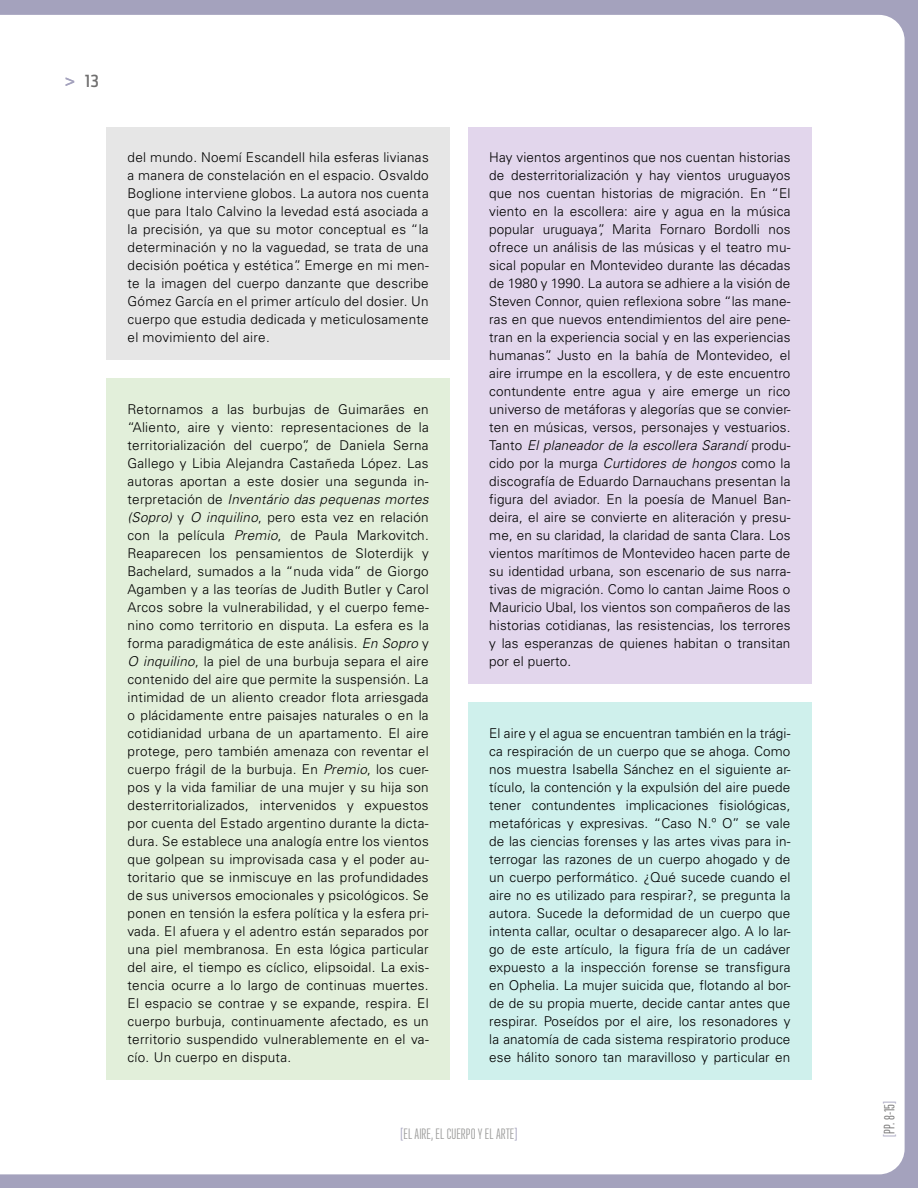
<style>
.page{position:relative;width:918px;height:1188px;background:#a4a2bd}
.page>*{position:absolute;margin:0;border:0;box-sizing:border-box;transform-origin:0 0}
.t1{font:17.55px "Bunday Sans Semi Bold Up";color:#706f6f}
.t2{font:15px "Ristretto Pro";color:#9d9d9c}
.t3{font:15px "Ristretto Pro";color:#706f6f}
.t4{font:300 13.5px/18px "Univers LT Std";letter-spacing:.015em;color:#000;text-align:justify}
.s1{font-family:"Rotis Sans Serif Std";font-weight:700;color:#a4a2bd}
.s2{font-style:italic}
.s3{color:#a4a2bd}
</style>
<div class="page">
<div style="left:0;top:15px;width:905px;height:1159px;background:#fff"></div>
<div style="left:106px;top:378px;width:344px;height:702px;background:#e2efda"></div>
<div style="left:468px;top:128px;width:344px;height:556px;background:#e2d6ec"></div>
<div style="left:468px;top:702px;width:344px;height:378px;background:#cff0ec"></div>
<div style="left:106px;top:128px;width:344px;height:232px;background:#e6e6e6"></div>
<p class="t1" style="left:65px;top:71px;width:36px"><span class="s1">&gt;</span> 13</p>
<p class="t4" style="left:128px;top:148px;width:303px">del mundo. Noemí Escandell hila esferas livianas a manera de constelación en el espacio. Osvaldo Boglione interviene globos. La autora nos cuenta que para Italo Calvino la levedad está asociada a la precisión, ya que su motor conceptual es “la determinación y no la vaguedad, se trata de una decisión poética y estética”. Emerge en mi men&shy;te la imagen del cuerpo danzante que describe Gómez García en el primer artículo del dosier. Un cuerpo que estudia dedicada y meticulosamente el movimiento del aire.</p>
<p class="t4" style="left:128px;top:400px;width:303px">Retornamos a las burbujas de Guimarães en “Aliento, aire y viento: representaciones de la territorialización del cuerpo”, de Daniela Serna Gallego y Libia Alejandra Castañeda López. Las autoras aportan a este dosier una segunda in&shy;terpretación de <span class="s2">Inventário das pequenas mortes (Sopro)</span> y <span class="s2">O inquilino</span>, pero esta vez en relación con la película <span class="s2">Premio</span>, de Paula Markovitch.<br>Reaparecen los pensamientos de Sloterdijk y Bachelard, sumados a la “nuda vida” de Giorgo Agamben y a las teorías de Judith Butler y Carol Arcos sobre la vulnerabilidad, y el cuerpo feme&shy;nino como territorio en disputa. La esfera es la forma paradigmática de este análisis. <span class="s2">En Sopro</span> y <span class="s2">O inquilino</span>, la piel de una burbuja separa el aire contenido del aire que permite la suspensión. La intimidad de un aliento creador flota arriesgada o plácidamente entre paisajes naturales o en la cotidianidad urbana de un apartamento. El aire protege, pero también amenaza con reventar el cuerpo frágil de la burbuja. En <span class="s2">Premio</span>, los cuer&shy;pos y la vida familiar de una mujer y su hija son desterritorializados, intervenidos y expuestos por cuenta del Estado argentino durante la dicta&shy;dura. Se establece una analogía entre los vientos que golpean su improvisada casa y el poder au&shy;toritario que se inmiscuye en las profundidades de sus universos emocionales y psicológicos. Se ponen en tensión la esfera política y la esfera pri&shy;vada<span class="s2">.</span> El afuera y el adentro están separados por una piel membranosa. En esta lógica particular del aire, el tiempo es cíclico, elipsoidal. La exis&shy;tencia ocurre a lo largo de continuas muertes.<br>El espacio se contrae y se expande, respira. El cuerpo burbuja, continuamente afectado, es un territorio suspendido vulnerablemente en el va&shy;cío. Un cuerpo en disputa.</p>
<p class="t4" style="left:489px;top:148px;width:303px">Hay vientos argentinos que nos cuentan historias de desterritorialización y hay vientos uruguayos que nos cuentan historias de migración. En “El viento en la escollera: aire y agua en la música popular uruguaya”, Marita Fornaro Bordolli nos ofrece un análisis de las músicas y el teatro mu&shy;sical popular en Montevideo durante las décadas de 1980 y 1990. La autora se adhiere a la visión de Steven Connor, quien reflexiona sobre “las mane&shy;ras en que nuevos entendimientos del aire pene&shy;tran en la experiencia social y en las experiencias humanas”. Justo en la bahía de Montevideo, el aire irrumpe en la escollera, y de este encuentro contundente entre agua y aire emerge un rico universo de metáforas y alegorías que se convier&shy;ten en músicas, versos, personajes y vestuarios.<br>Tanto <span class="s2">El planeador de la escollera Sarandí</span> produ&shy;cido por la murga <span class="s2">Curtidores de hongos</span> como la discografía de Eduardo Darnauchans presentan la figura del aviador. En la poesía de Manuel Ban&shy;deira, el aire se convierte en aliteración y presu&shy;me, en su claridad, la claridad de santa Clara. Los vientos marítimos de Montevideo hacen parte de su identidad urbana, son escenario de sus narra&shy;tivas de migración. Como lo cantan Jaime Roos o Mauricio Ubal, los vientos son compañeros de las historias cotidianas, las resistencias, los terrores y las esperanzas de quienes habitan o transitan por el puerto.</p>
<p class="t4" style="left:489px;top:724px;width:303px">El aire y el agua se encuentran también en la trági&shy;ca respiración de un cuerpo que se ahoga. Como nos muestra Isabella Sánchez en el siguiente ar&shy;tículo, la contención y la expulsión del aire puede tener contundentes implicaciones fisiológicas, metafóricas y expresivas. “Caso N.º O” se vale de las ciencias forenses y las artes vivas para in&shy;terrogar las razones de un cuerpo ahogado y de un cuerpo performático. ¿Qué sucede cuando el aire no es utilizado para respirar?, se pregunta la autora. Sucede la deformidad de un cuerpo que intenta callar, ocultar o desaparecer algo. A lo lar&shy;go de este artículo, la figura fría de un cadáver expuesto a la inspección forense se transfigura en Ophelia. La mujer suicida que, flotando al bor&shy;de de su propia muerte, decide cantar antes que respirar. Poseídos por el aire, los resonadores y la anatomía de cada sistema respiratorio produce ese hálito sonoro tan maravilloso y particular en</p>
<p class="t2" style="left:401px;top:1125px;width:118px"><span class="s3">[</span>EL AIRE, EL CUERPO Y EL ARTE<span class="s3">]</span></p>
<p class="t3" style="left:881px;top:1137px;width:37px;rotate:-90deg"><span class="s3">[</span>PP. 8-15<span class="s3">]</span></p>
</div>
